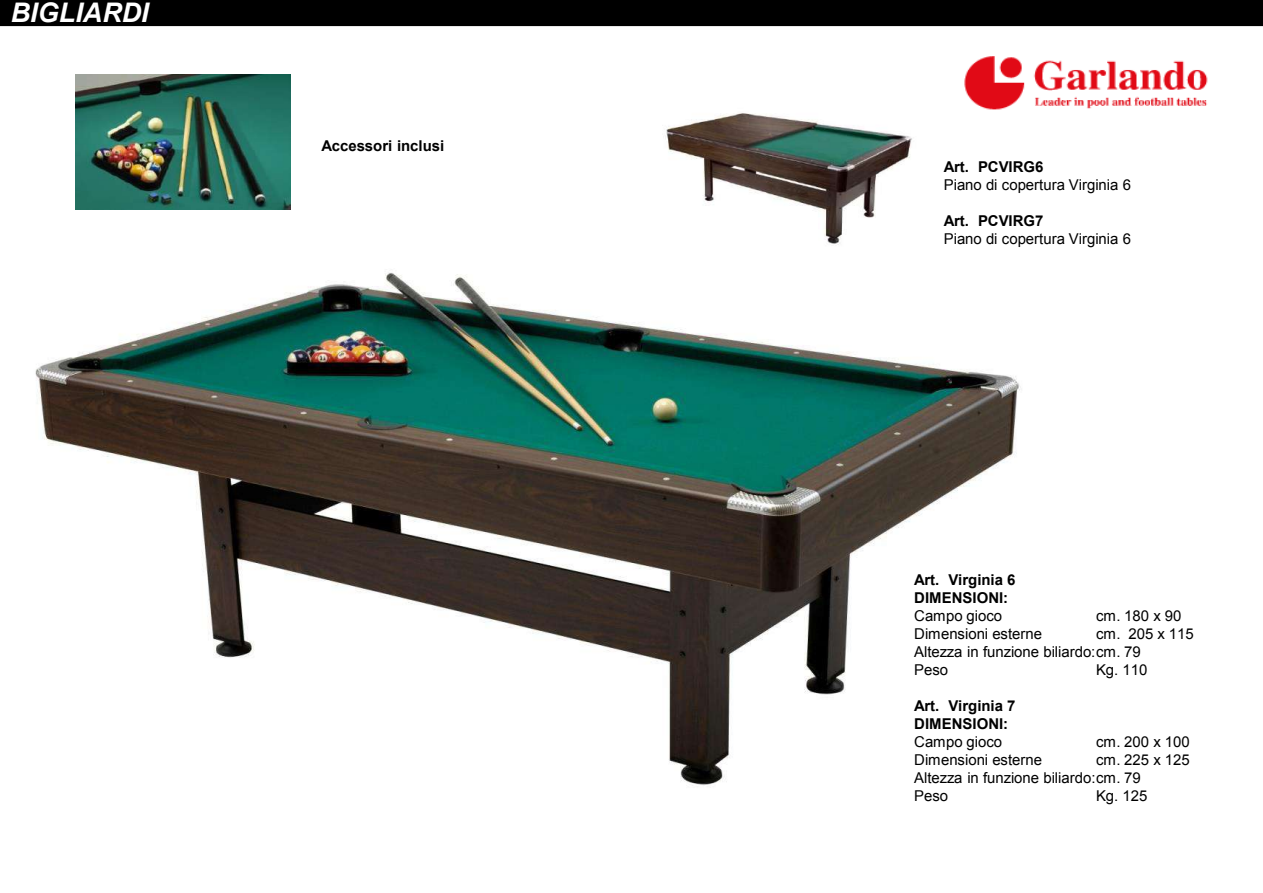
<style>
.page{position:relative;width:1263px;height:893px;background:#fff}
.page>*{position:absolute;margin:0;border:0;box-sizing:border-box;transform-origin:0 0}
.t1{font:italic 700 27px "Arial";color:#fff}
.t2{font:15px/18px "Arial";color:#000}
.t3{font:700 15px/18px "Arial";color:#000}
</style>
<div class="page">
<img style="left:35px;top:168px;width:986px;height:618px">
<img style="left:76px;top:75px;width:215px;height:134px">
<img style="left:964px;top:56px;width:244px;height:54px">
<img style="left:645px;top:113px;width:289px;height:136px">
<div style="left:0;top:0;width:1263px;height:26px;background:#000"></div>
<h1 class="t1" style="left:11px;top:-2px;width:139px">BIGLIARDI</h1>
<p class="t3" style="left:322px;top:137px;width:124px">Accessori inclusi</p>
<p class="t3" style="left:944px;top:157px;width:101px">Art. PCVIRG6</p>
<p class="t2" style="left:944px;top:175px;width:189px">Piano di copertura Virginia 6</p>
<p class="t3" style="left:944px;top:211px;width:101px">Art. PCVIRG7</p>
<p class="t2" style="left:944px;top:229px;width:189px">Piano di copertura Virginia 6</p>
<p class="t3" style="left:914px;top:570px;width:103px">Art. Virginia 6<br>DIMENSIONI:</p>
<p class="t2" style="left:914px;top:606px;width:90px">Campo gioco</p>
<p class="t2" style="left:1096px;top:606px;width:87px">cm. 180 x 90</p>
<p class="t2" style="left:914px;top:624px;width:129px">Dimensioni esterne</p>
<p class="t2" style="left:914px;top:624px;width:281px;text-indent:182px">cm. 205 x 115<br>Altezza in funzione biliardo:cm. 79<br>Peso</p>
<p class="t2" style="left:1096px;top:660px;width:53px">Kg. 110</p>
<p class="t3" style="left:914px;top:696px;width:103px">Art. Virginia 7<br>DIMENSIONI:</p>
<p class="t2" style="left:914px;top:732px;width:90px">Campo gioco</p>
<p class="t2" style="left:1096px;top:732px;width:95px">cm. 200 x 100</p>
<p class="t2" style="left:914px;top:750px;width:129px">Dimensioni esterne</p>
<p class="t2" style="left:914px;top:750px;width:277px;text-indent:182px">cm. 225 x 125<br>Altezza in funzione biliardo:cm. 79<br>Peso</p>
<p class="t2" style="left:1096px;top:786px;width:53px">Kg. 125</p>
</div>
